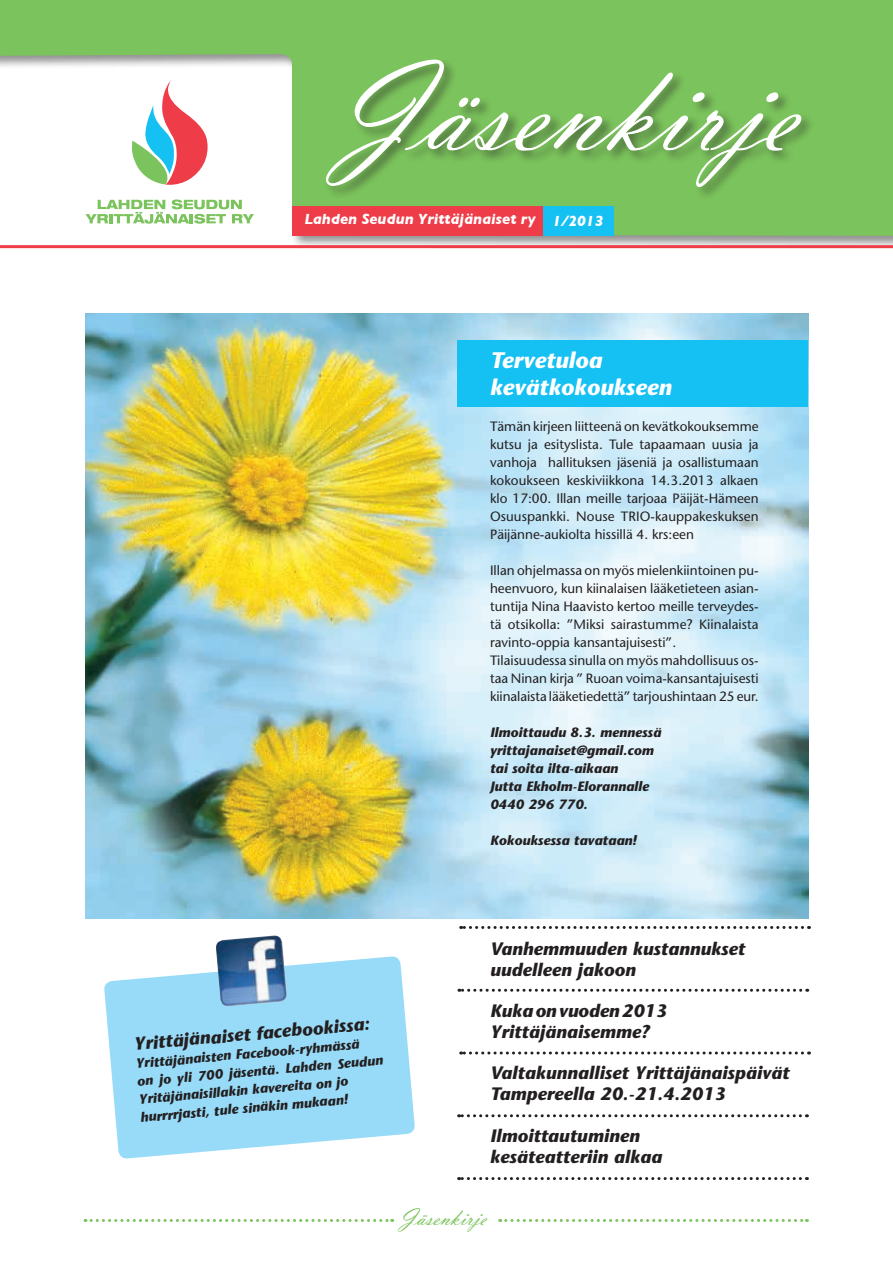
<style>
.page{position:relative;width:893px;height:1263px;background:#fff}
.page>*{position:absolute;margin:0;border:0;box-sizing:border-box;transform-origin:0 0}
.t1{font:130.65px "Vladimir Scr D";color:#fff}
.t2{font:24.45px "Vladimir Scr D";color:#7bc35c}
.t3{font:italic 700 22.5px/27px "Stone Sans";color:#fff}
.t4{font:italic 700 18px/21px "Stone Sans";color:#231f20}
.t5{font:italic 700 15px "Gill Sans";color:#fff}
.t6{font:13.5px/18px "Stone Sans";color:#231f20;text-align:justify}
.t7{font:italic 700 13.5px/18px "Stone Sans";color:#231f20}
</style>
<div class="page">
<img style="left:85px;top:313px;width:723px;height:605px">
<div style="left:457px;top:340px;width:351px;height:67px;background:#15c0f2"></div>
<div style="left:0;top:0;width:893px;height:250px;background:#231f20;opacity:.5"></div>
<svg style="left:0;top:0;width:893px;height:236px;fill:#7bc35c"></svg>
<div style="left:292px;top:206px;width:252px;height:30px;background:#ee3d49"></div>
<svg style="left:461px;top:1051px;width:341px;height:3px"></svg>
<svg style="left:459px;top:989px;width:342px;height:3px"></svg>
<svg style="left:461px;top:926px;width:341px;height:3px"></svg>
<div style="left:324px;top:58px;width:491px;height:143px;background:#231f20;opacity:.5"></div>
<svg style="left:459px;top:1114px;width:341px;height:3px"></svg>
<svg style="left:459px;top:1177px;width:341px;height:3px"></svg>
<div style="left:544px;top:206px;width:70px;height:30px;background:#15c0f2"></div>
<hr style="left:0;top:245px;width:893px;height:3px;background:#ee3d49">
<svg style="left:85px;top:1219px;width:308px;height:3px"></svg>
<svg style="left:500px;top:1219px;width:307px;height:3px"></svg>
<svg style="left:104px;top:956px;width:311px;height:203px;fill:#98dbf8"></svg>
<img style="left:215px;top:935px;width:72px;height:72px">
<svg style="left:131px;top:80px;width:77px;height:105px"></svg>
<svg style="left:86px;top:199px;width:168px;height:24px"></svg>
<h1 class="t1" style="left:333px;top:33px;width:465px">Jäsenkirje</h1>
<p class="t5" style="left:553px;top:212px;width:52px">1/2013</p>
<p class="t5" style="left:305px;top:211px;width:232px">Lahden Seudun Yrittäjänaiset ry</p>
<h3 class="t3" style="left:490px;top:347px;width:183px">Tervetuloa kevätkokoukseen</h3>
<p class="t6" style="left:490px;top:418px;width:270px">Tämän kirjeen liitteenä on kevätkokouksemme kutsu ja esityslista. Tule tapaamaan uusia ja vanhoja hallituksen jäseniä ja osallistumaan kokoukseen keskiviikkona 14.3.2013 alkaen klo 17:00. Illan meille tarjoaa Päijät-Hämeen Osuuspankki. Nouse TRIO-kauppakeskuksen Päijänne-aukiolta hissillä 4. krs:een</p>
<p class="t6" style="left:490px;top:562px;width:270px;text-align:left">Illan ohjelmassa on myös mielenkiintoinen pu&shy;heenvuoro, kun kiinalaisen lääketieteen asian&shy;tuntija Nina Haavisto kertoo meille terveydes&shy;tä otsikolla: ”Miksi sairastumme? Kiinalaista ravinto-oppia kansantajuisesti”.<br>Tilaisuudessa sinulla on myös mahdollisuus os&shy;taa Ninan kirja ” Ruoan voima-kansantajuisesti kiinalaista lääketiedettä” tarjoushintaan 25 eur.</p>
<p class="t7" style="left:490px;top:724px;width:173px">Ilmoittaudu 8.3. mennessä yrittajanaiset@gmail.com tai soita ilta-aikaan<br>Jutta Ekholm-Elorannalle<br>0440 296 770.</p>
<p class="t7" style="left:490px;top:831px;width:148px">Kokouksessa tavataan!</p>
<h3 class="t4" style="left:133px;top:1033px;width:238px;rotate:-5deg">Yrittäjänaiset facebookissa:</h3>
<p class="t7" style="left:135px;top:1054px;width:248px;rotate:-5deg">Yrittäjänaisten Facebook-ryhmässä<br>on jo yli 700 jäsentä. Lahden Seudun Yritäjänaisillakin kavereita on jo hurrrrjasti, tule sinäkin mukaan!</p>
<h3 class="t4" style="left:490px;top:938px;width:257px">Vanhemmuuden kustannukset uudelleen jakoon</h3>
<h3 class="t4" style="left:490px;top:1000px;width:178px">Kuka on vuoden 2013<br>Yrittäjänaisemme?</h3>
<h3 class="t4" style="left:490px;top:1062px;width:301px">Valtakunnalliset Yrittäjänaispäivät<br>Tampereella 20.-21.4.2013</h3>
<h3 class="t4" style="left:490px;top:1125px;width:173px">Ilmoittautuminen kesäteatteriin alkaa</h3>
<h2 class="t2" style="left:400px;top:1203px;width:88px">Jäsenkirje</h2>
</div>
